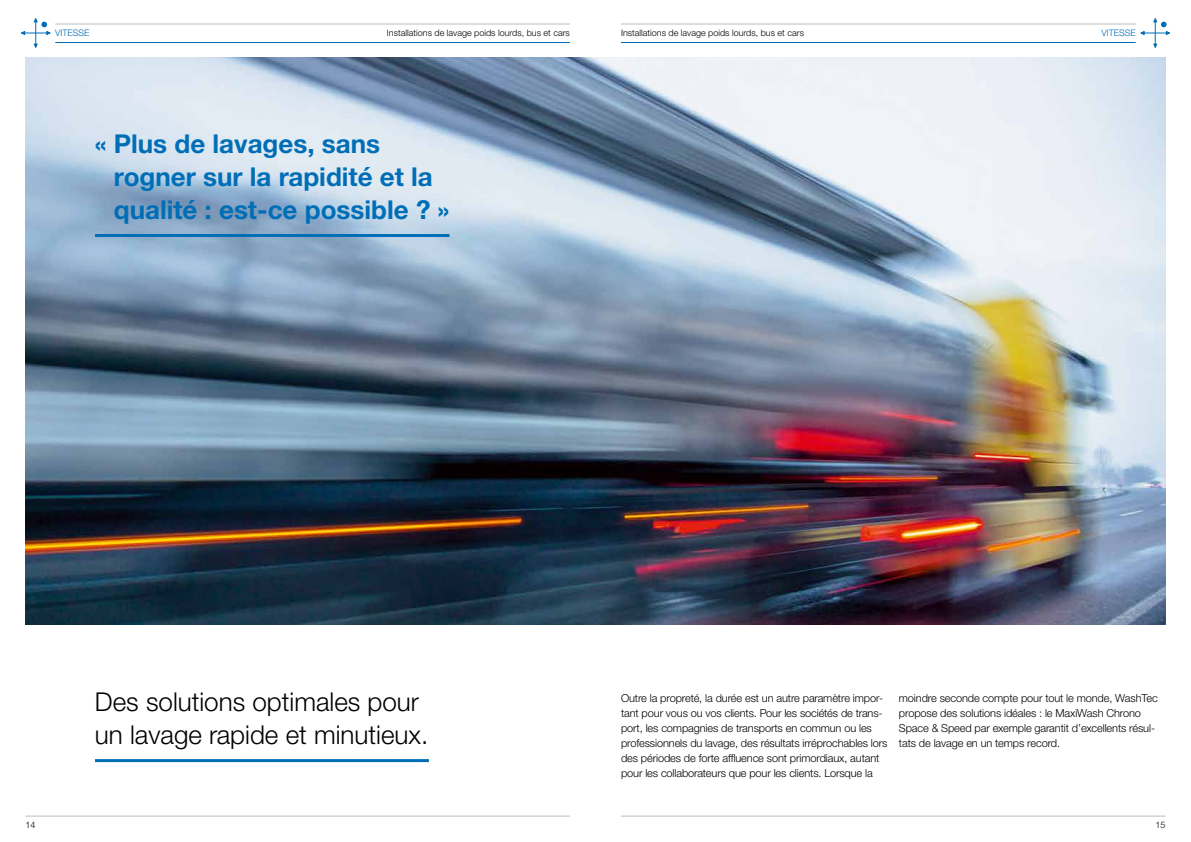
<style>
.page{position:relative;width:1191px;height:842px;background:#fff}
.page>*{position:absolute;margin:0;border:0;box-sizing:border-box;transform-origin:0 0}
.t1{font:700 26px/33px "Helvetica Neue LTW1 G";color:#006eb7}
.t2{font:300 26px/33px "Helvetica Neue LTW1 G";color:#000}
.t3{font:300 11px/15px "Helvetica Neue LTW1 G";letter-spacing:-.01em;color:#000}
.t4{font:300 9px "Helvetica Neue LTW1 G";color:#000}
.t5{font:300 9px "Helvetica Neue LTW1 G";color:#006eb7}
</style>
<div class="page">
<hr style="left:55px;top:42px;width:515px;height:1px;background:#006eb7">
<hr style="left:621px;top:42px;width:514px;height:1px;background:#006eb7">
<hr style="left:55px;top:24px;width:515px;height:1px;background:#bbbcbd">
<hr style="left:621px;top:24px;width:514px;height:1px;background:#bbbcbd">
<svg style="left:21px;top:18px;width:30px;height:30px"></svg>
<svg style="left:1140px;top:18px;width:30px;height:30px"></svg>
<hr style="left:621px;top:816px;width:544px;height:1px;background:#bbbcbd">
<hr style="left:26px;top:816px;width:544px;height:1px;background:#bbbcbd">
<img style="left:26px;top:57px;width:1139px;height:567px">
<hr style="left:95px;top:759px;width:334px;height:3px;background:#006eb7">
<hr style="left:95px;top:234px;width:354px;height:3px;background:#006eb7">
<p class="t5" style="left:55px;top:27px;width:36px">VITESSE</p>
<p class="t4" style="left:387px;top:27px;width:184px">Installations de lavage poids lourds, bus et cars</p>
<p class="t4" style="left:621px;top:27px;width:184px">Installations de lavage poids lourds, bus et cars</p>
<p class="t5" style="left:1101px;top:27px;width:36px">VITESSE</p>
<h1 class="t1" style="left:114px;top:127px;width:337px;text-indent:-19px">« Plus de lavages, sans rogner sur la rapidité et la qualité : est-ce possible ? »</h1>
<h1 class="t2" style="left:95px;top:685px;width:335px">Des solutions optimales pour un lavage rapide et minutieux.</h1>
<p class="t3" style="left:621px;top:691px;width:268px">Outre la propreté, la durée est un autre paramètre impor&shy;tant pour vous ou vos clients. Pour les sociétés de trans&shy;port, les compagnies de transports en commun ou les professionnels du lavage, des résultats irréprochables lors des périodes de forte affluence sont primordiaux, autant pour les collaborateurs que pour les clients. Lorsque la</p>
<p class="t3" style="left:899px;top:691px;width:260px">moindre seconde compte pour tout le monde, WashTec propose des solutions idéales : le MaxiWash Chrono Space &amp; Speed par exemple garantit d’excellents résul&shy;tats de lavage en un temps record.</p>
<p class="t4" style="left:26px;top:819px;width:12px">14</p>
<p class="t4" style="left:1155px;top:819px;width:12px">15</p>
</div>
